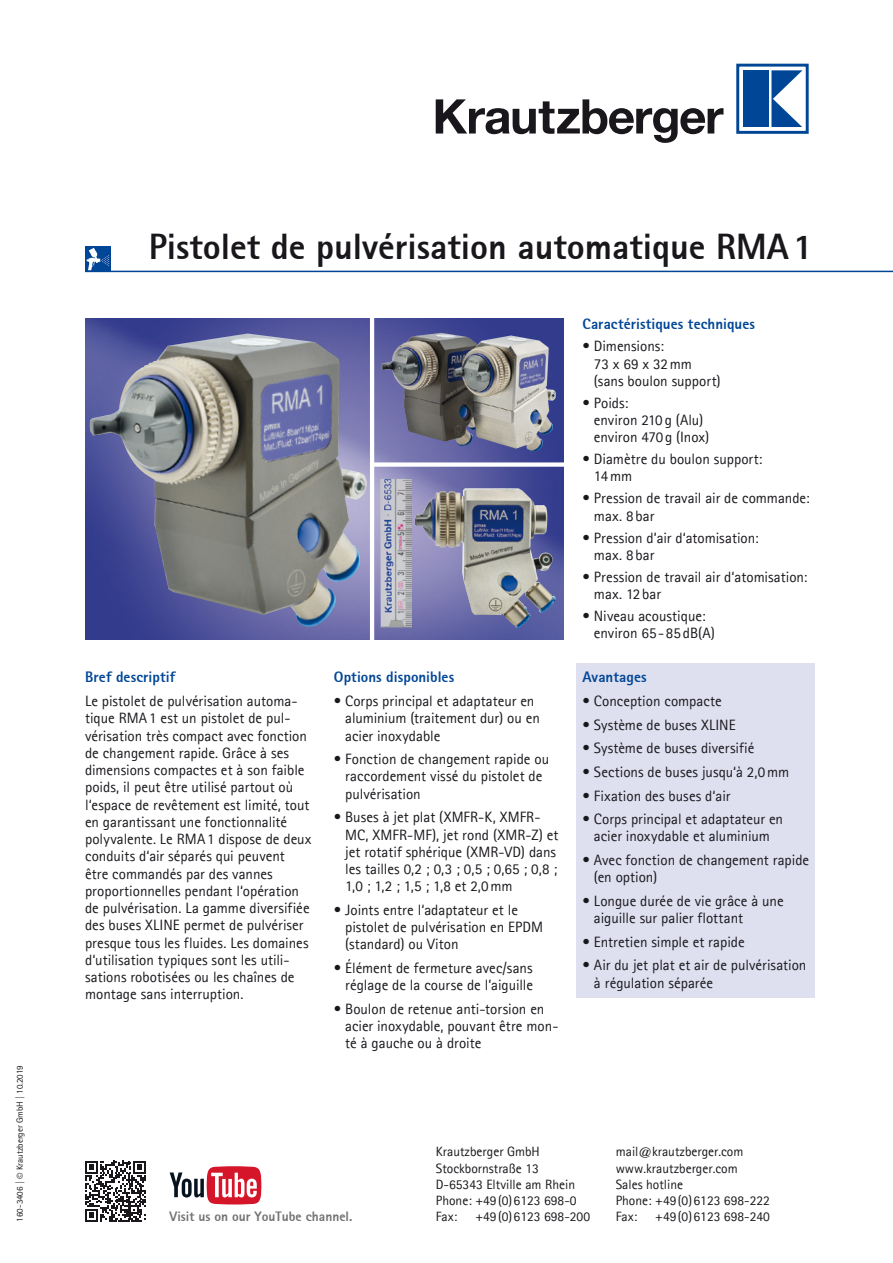
<style>
.page{position:relative;width:893px;height:1263px;background:#fff}
.page>*{position:absolute;margin:0;border:0;box-sizing:border-box;transform-origin:0 0}
.t1{font:800 36px "Agfa Rotis Sans Serif";color:#1a171c}
.t2{font:15px/17.2px "Agfa Rotis Sans Serif";color:#1a171c}
.t3{font:800 15px "Agfa Rotis Sans Serif";letter-spacing:.005em;color:#004696}
.t4{font:13.5px/16.2px "Agfa Rotis Sans Serif";color:#1a171c}
.t5{font:800 13.5px "Agfa Rotis Sans Serif";color:#707172}
.t6{font:9px "Agfa Rotis Sans Serif";letter-spacing:-.005em;color:#1a171c}
.s1{font-size:12.75px}
</style>
<div class="page">
<hr style="left:85px;top:271px;width:808px;height:1px;background:#004696">
<svg style="left:436px;top:99px;width:287px;height:44px"></svg>
<div style="left:736px;top:64px;width:73px;height:70px;border:3px solid #004696"></div>
<div style="left:743px;top:70px;width:26px;height:57px;background:#004696"></div>
<svg style="left:771px;top:70px;width:31px;height:57px"></svg>
<svg style="left:85px;top:247px;width:26px;height:24px"></svg>
<svg style="left:87px;top:248px;width:22px;height:22px"></svg>
<div style="left:576px;top:663px;width:238px;height:335px;background:#dedfef"></div>
<svg style="left:170px;top:1166px;width:91px;height:38px"></svg>
<svg style="left:85px;top:1161px;width:61px;height:61px"></svg>
<img style="left:85px;top:319px;width:478px;height:320px">
<hr style="left:370px;top:317px;width:4px;height:325px;background:#fff">
<div style="left:372px;top:462px;width:198px;height:5px;background:#fff"></div>
<img style="left:90px;top:334px;width:277px;height:293px">
<img style="left:381px;top:479px;width:150px;height:149px">
<img style="left:381px;top:336px;width:162px;height:115px">
<p class="t6" style="left:14px;top:1221px;width:158px;rotate:-90deg">160-3406 | <span class="s1">©</span> Krautzberger GmbH | 10.2019</p>
<h1 class="t1" style="left:149px;top:224px;width:666px">Pistolet de pulvérisation automatique RMA1</h1>
<p class="t3" style="left:85px;top:668px;width:92px">Bref descriptif</p>
<p class="t2" style="left:85px;top:692px;width:228px">Le pistolet de pulvérisation automa&shy;tique RMA1 est un pistolet de pul&shy;vérisation très compact avec fonction de changement rapide. Grâce à ses dimensions compactes et à son faible poids, il peut être utilisé partout où l‘espace de revêtement est limité, tout en garantissant une fonctionnalité polyvalente. Le RMA1 dispose de deux conduits d‘air séparés qui peuvent être commandés par des vannes proportionnelles pendant l‘opération de pulvérisation. La gamme diversifiée des buses XLINE permet de pulvériser presque tous les fluides. Les domaines d‘utilisation typiques sont les utili&shy;sations robotisées ou les chaînes de montage sans interruption.</p>
<p class="t3" style="left:334px;top:668px;width:122px">Options disponibles</p>
<p class="t2" style="left:345px;top:692px;width:196px;text-indent:-11px">• Corps principal et adaptateur en aluminium (traitement dur) ou en acier inoxydable</p>
<p class="t2" style="left:345px;top:750px;width:205px;text-indent:-11px">• Fonction de changement rapide ou raccordement vissé du pistolet de pulvérisation</p>
<p class="t2" style="left:345px;top:808px;width:215px;text-indent:-11px">• Buses à jet plat (XMFR-K, XMFR-<br>MC, XMFR-MF), jet rond (XMR-Z) et jet rotatif sphérique (XMR-VD) dans les tailles 0,2 ; 0,3 ; 0,5 ; 0,65 ; 0,8 ;<br>1,0 ; 1,2 ; 1,5 ; 1,8 et 2,0mm</p>
<p class="t2" style="left:345px;top:901px;width:199px;text-indent:-11px">• Joints entre l‘adaptateur et le pistolet de pulvérisation en EPDM (standard) ou Viton</p>
<p class="t2" style="left:334px;top:959px;width:201px;text-align:right">• Élément de fermeture avec/sans réglage de la course de l’aiguille</p>
<p class="t2" style="left:345px;top:1000px;width:215px;text-indent:-11px">• Boulon de retenue anti-torsion en acier inoxydable, pouvant être mon&shy;té à gauche ou à droite</p>
<p class="t3" style="left:583px;top:315px;width:174px">Caractéristiques techniques</p>
<p class="t2" style="left:594px;top:337px;width:128px;text-indent:-11px">• Dimensions:<br>73 x 69 x 32mm (sans boulon support)</p>
<p class="t2" style="left:594px;top:394px;width:117px;text-indent:-11px">• Poids:<br>environ 210 g (Alu) environ 470g (Inox)</p>
<p class="t2" style="left:594px;top:450px;width:170px;text-indent:-11px">• Diamètre du boulon support:<br>14mm</p>
<p class="t2" style="left:594px;top:489px;width:217px;text-indent:-11px">• Pression de travail air de commande: max. 8 bar</p>
<p class="t2" style="left:594px;top:529px;width:166px;text-indent:-11px">• Pression d’air d‘atomisation: max. 8 bar</p>
<p class="t2" style="left:594px;top:568px;width:215px;text-indent:-11px">• Pression de travail air d‘atomisation: max. 12bar</p>
<p class="t2" style="left:594px;top:607px;width:122px;text-indent:-11px">• Niveau acoustique: environ 65 - 85 dB(A)</p>
<p class="t3" style="left:583px;top:668px;width:66px">Avantages</p>
<p class="t2" style="left:583px;top:692px;width:141px">• Conception compacte</p>
<p class="t2" style="left:583px;top:716px;width:155px">• Système de buses XLINE</p>
<p class="t2" style="left:583px;top:739px;width:173px">• Système de buses diversifié</p>
<p class="t2" style="left:583px;top:763px;width:208px">• Sections de buses jusqu‘à 2,0mm</p>
<p class="t2" style="left:583px;top:787px;width:149px">• Fixation des buses d‘air</p>
<p class="t2" style="left:583px;top:810px;width:202px;text-align:center">• Corps principal et adaptateur en acier inoxydable et aluminium</p>
<p class="t2" style="left:594px;top:851px;width:217px;text-indent:-11px">• Avec fonction de changement rapide (en option)</p>
<p class="t2" style="left:594px;top:892px;width:191px;text-indent:-11px">• Longue durée de vie grâce à une aiguille sur palier flottant</p>
<p class="t2" style="left:583px;top:933px;width:164px">• Entretien simple et rapide</p>
<p class="t2" style="left:594px;top:956px;width:214px;text-indent:-11px">• Air du jet plat et air de pulvérisation à régulation séparée</p>
<p class="t5" style="left:170px;top:1208px;width:184px">Visit us on our YouTube channel.</p>
<p class="t4" style="left:436px;top:1143px;width:142px">Krautzberger GmbH<br>Stockbornstraße 13<br>D-65343 Eltville am Rhein<br>Phone: +49(0)6123 698-0<br>Fax:</p>
<p class="t4" style="left:475px;top:1208px;width:116px">+49(0)6123 698-200</p>
<p class="t4" style="left:616px;top:1143px;width:156px">mail@krautzberger.com www.krautzberger.com<br>Sales hotline<br>Phone: +49(0)6123 698-222<br>Fax:</p>
<p class="t4" style="left:655px;top:1208px;width:116px">+49(0)6123 698-240</p>
</div>
